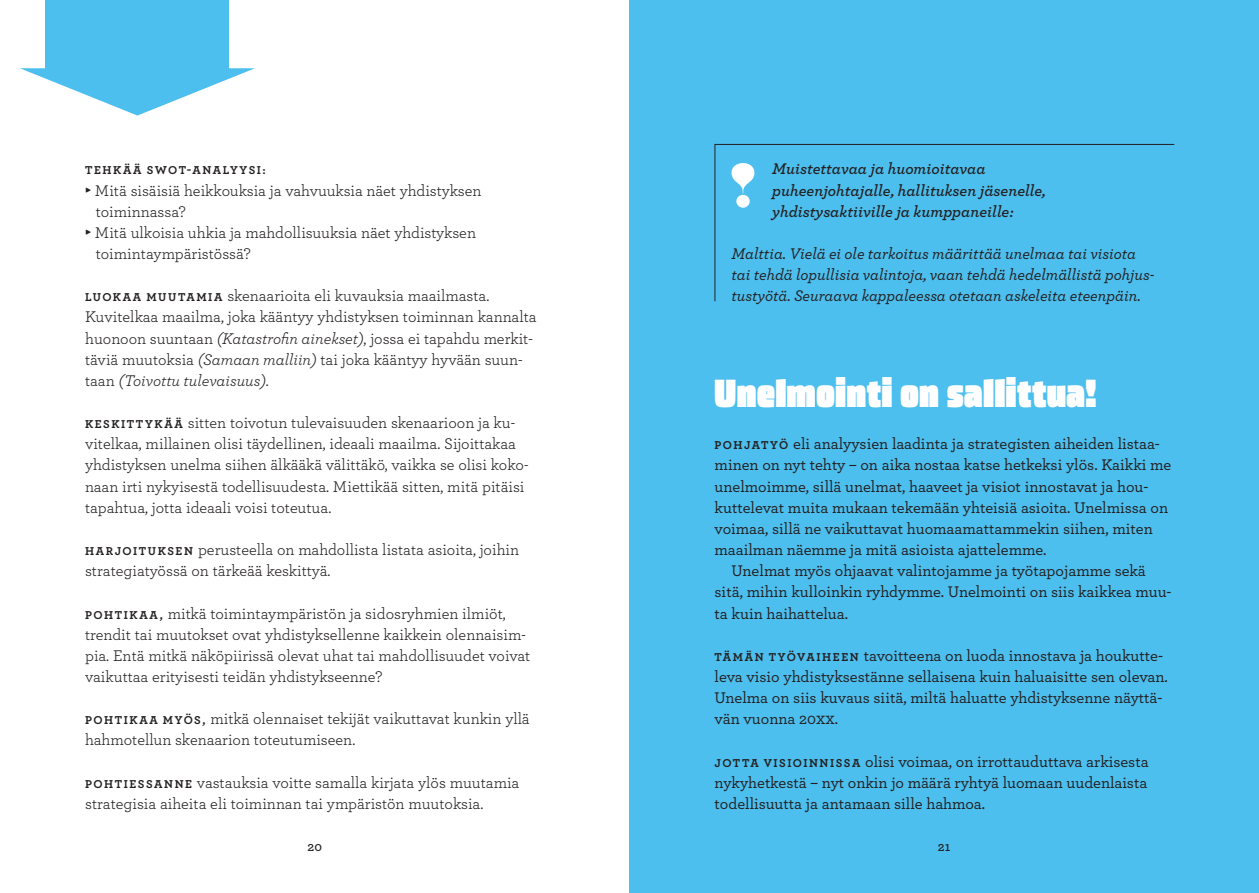
<style>
.page{position:relative;width:1259px;height:893px;background:#fff}
.page>*{position:absolute;margin:0;border:0;box-sizing:border-box;transform-origin:0 0}
.t1{font:39px "Bumper";letter-spacing:.02em;color:#fff}
.t2{font:16.2px/21.1px "Archer";color:#231f20}
.t3{font:500 16.2px/21.1px "Archer";color:#231f20}
.t4{font:italic 500 16.2px/21.1px "Archer";color:#231f20}
.t5{font:italic 600 16.2px/21.1px "Archer";color:#231f20}
.t6{font:600 13.5px "Archer";color:#231f20}
.t7{font:700 12px "Archer";letter-spacing:.135em;color:#231f20}
.s1{font-family:"Katarine Expert";font-weight:300;font-size:13.5px}
.s2{font-weight:700;font-size:12px}
.s3{font-style:italic}
</style>
<div class="page">
<svg style="left:20px;top:68px;width:235px;height:48px"></svg>
<div style="left:45px;top:0;width:184px;height:72px;background:#4dbfee"></div>
<div style="left:629px;top:0;width:630px;height:893px;background:#4dbfee"></div>
<svg style="left:714px;top:144px;width:461px;height:158px"></svg>
<p class="t7" style="left:85px;top:161px;width:182px">TEHKÄÄ SWOT-ANALYYSI:</p>
<p class="t2" style="left:85px;top:179px;width:398px"><span class="s1">k</span> Mitä sisäisiä heikkouksia ja vahvuuksia näet yhdistyksen</p>
<p class="t2" style="left:96px;top:200px;width:92px">toiminnassa?</p>
<p class="t2" style="left:85px;top:221px;width:392px"><span class="s1">k</span> Mitä ulkoisia uhkia ja mahdollisuuksia näet yhdistyksen</p>
<p class="t2" style="left:96px;top:242px;width:156px">toimintaympäristössä?</p>
<p class="t2" style="left:85px;top:285px;width:453px"><span class="s2">L UOK AA MUUTAMIA</span> skenaarioita eli kuvauksia maailmasta.<br>Kuvitelkaa maailma, joka kääntyy yhdistyksen toiminnan kannalta huonoon suuntaan <span class="s3">(Katastrofin ainekset)</span>, jossa ei tapahdu merkit&shy;täviä muutoksia <span class="s3">(Samaan malliin)</span> tai joka kääntyy hyvään suun&shy;taan <span class="s3">(Toivottu tulevaisuus).</span></p>
<p class="t2" style="left:85px;top:411px;width:445px"><span class="s2">KESK ITT YK Ä Ä</span> sitten toivotun tulevaisuuden skenaarioon ja ku&shy;vitelkaa, millainen olisi täydellinen, ideaali maailma. Sijoittakaa yhdistyksen unelma siihen älkääkä välittäkö, vaikka se olisi koko&shy;naan irti nykyisestä todellisuudesta. Miettikää sitten, mitä pitäisi tapahtua, jotta ideaali voisi toteutua.</p>
<p class="t2" style="left:85px;top:538px;width:436px"><span class="s2">H A RJ OIT UK SEN</span> perusteella on mahdollista listata asioita, joihin strategiatyössä on tärkeää keskittyä.</p>
<p class="t2" style="left:85px;top:602px;width:447px"><span class="s2">P O HT IK AA ,</span> mitkä toimintaympäristön ja sidosryhmien ilmiöt, trendit tai muutokset ovat yhdistyksellenne kaikkein olennaisim&shy;pia. Entä mitkä näköpiirissä olevat uhat tai mahdollisuudet voivat vaikuttaa erityisesti teidän yhdistykseenne?</p>
<p class="t2" style="left:85px;top:708px;width:446px"><span class="s2">P O HT IK AA MYÖS,</span> mitkä olennaiset tekijät vaikuttavat kunkin yllä hahmotellun skenaarion toteutumiseen.</p>
<p class="t2" style="left:85px;top:771px;width:436px"><span class="s2">P O HT IESSANNE</span> vastauksia voitte samalla kirjata ylös muutamia strategisia aiheita eli toiminnan tai ympäristön muutoksia.</p>
<p class="t5" style="left:772px;top:157px;width:275px">Muistettavaa ja huomioitavaa puheenjohtajalle, hallituksen jäsenelle, yhdistysaktiiville ja kumppaneille:</p>
<p class="t4" style="left:731px;top:242px;width:424px">Malttia. Vielä ei ole tarkoitus määrittää unelmaa tai visiota tai tehdä lopullisia valintoja, vaan tehdä hedelmällistä pohjus&shy;tustyötä. Seuraava kappaleessa otetaan askeleita eteenpäin.</p>
<h1 class="t1" style="left:714px;top:372px;width:383px">Unelmointi on sallittua!</h1>
<p class="t3" style="left:714px;top:432px;width:447px"><span class="s2">P O HJAT YÖ</span> eli analyysien laadinta ja strategisten aiheiden listaa-</p>
<p class="t3" style="left:714px;top:454px;width:458px">minen on nyt tehty – on aika nostaa katse hetkeksi ylös. Kaikki me</p>
<p class="t3" style="left:714px;top:475px;width:435px">unelmoimme, sillä unelmat, haaveet ja visiot innostavat ja hou-</p>
<p class="t3" style="left:714px;top:496px;width:455px">kuttelevat muita mukaan tekemään yhteisiä asioita. Unelmissa on</p>
<p class="t3" style="left:714px;top:517px;width:440px">voimaa, sillä ne vaikuttavat huomaamattammekin siihen, miten</p>
<p class="t3" style="left:714px;top:538px;width:333px">maailman näemme ja mitä asioista ajattelemme.</p>
<p class="t3" style="left:731px;top:559px;width:416px">Unelmat myös ohjaavat valintojamme ja työtapojamme sekä</p>
<p class="t3" style="left:714px;top:581px;width:458px">sitä, mihin kulloinkin ryhdymme. Unelmointi on siis kaikkea muu-</p>
<p class="t3" style="left:714px;top:602px;width:135px">ta kuin haihattelua.</p>
<p class="t3" style="left:714px;top:644px;width:455px"><span class="s2">TÄMÄN T YÖVAIHEEN</span> tavoitteena on luoda innostava ja houkutte&shy;leva visio yhdistyksestänne sellaisena kuin haluaisitte sen olevan.<br>Unelma on siis kuvaus siitä, miltä haluatte yhdistyksenne näyttä&shy;vän vuonna 20xx.</p>
<p class="t3" style="left:714px;top:750px;width:436px;text-align:justify"><span class="s2">JOTT A V ISIOINNISSA</span> olisi voimaa, on irrottauduttava arkisesta nykyhetkestä – nyt onkin jo määrä ryhtyä luomaan uudenlaista todellisuutta ja antamaan sille hahmoa.</p>
<p class="t6" style="left:307px;top:836px;width:16px">20</p>
<p class="t6" style="left:938px;top:836px;width:14px">21</p>
</div>
